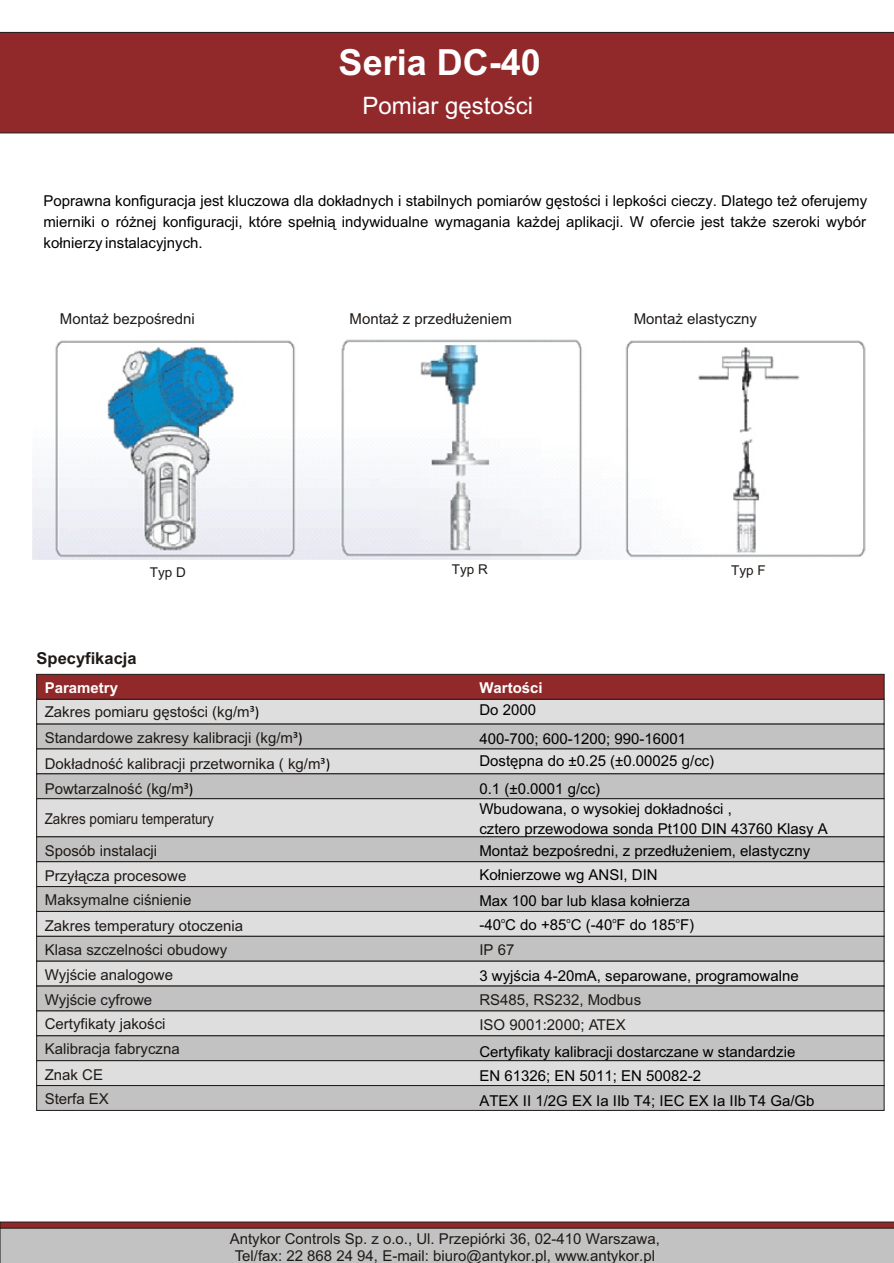
<style>
.page{position:relative;width:894px;height:1263px;background:#fff}
.page>*{position:absolute;margin:0;border:0;box-sizing:border-box;transform-origin:0 0}
.t1{font:700 36px "Arial CE";color:#fff}
.t2{font:24px "Arial CE";color:#fff}
.t3{font:700 16.5px "Arial CE";color:#1f1a17}
.t4{font:15px/20.7px "Arial CE";color:#000;text-align:justify}
.t5{font:15px/24.8px "Arial CE";color:#1f1a17}
.t6{font:15px/31px "Arial CE";color:#1f1a17;scale:.9 1}
.t7{font:700 15px "Arial CE";color:#fff}
.t8{font:13.5px "Arial CE";color:#1f1a17}
.t9{font:7.5px "Arial CE";color:#000}
.s1{font-family:"Calibri";color:#000}
</style>
<div class="page">
<svg style="left:0;top:1222px;width:894px;height:41px;background:#b5a8a8"></svg>
<div style="left:0;top:32px;width:894px;height:101px;background:#91292b"></div>
<img style="left:32px;top:339px;width:834px;height:221px">
<div style="left:36px;top:699px;width:848px;height:25px;background:#dedede;border:1px solid #1f1a17"></div>
<div style="left:36px;top:724px;width:848px;height:25px;background:#c2c2c2;border:1px solid #1f1a17"></div>
<div style="left:36px;top:749px;width:848px;height:25px;background:#dedede;border:1px solid #1f1a17"></div>
<div style="left:36px;top:774px;width:848px;height:25px;background:#c2c2c2;border:1px solid #1f1a17"></div>
<div style="left:36px;top:799px;width:848px;height:38px;background:#dedede;border:1px solid #1f1a17"></div>
<div style="left:36px;top:837px;width:848px;height:25px;background:#c2c2c2;border:1px solid #1f1a17"></div>
<div style="left:36px;top:862px;width:848px;height:25px;background:#dedede"></div>
<div style="left:36px;top:886px;width:848px;height:26px;background:#c2c2c2;border:1px solid #1f1a17"></div>
<div style="left:36px;top:911px;width:848px;height:25px;background:#dedede;border:1px solid #1f1a17"></div>
<div style="left:36px;top:936px;width:848px;height:25px;background:#c2c2c2;border:1px solid #1f1a17"></div>
<div style="left:36px;top:961px;width:848px;height:25px;background:#dedede;border:1px solid #1f1a17"></div>
<div style="left:36px;top:986px;width:848px;height:25px;background:#c2c2c2;border:1px solid #1f1a17"></div>
<div style="left:36px;top:1011px;width:848px;height:25px;background:#dedede;border:1px solid #1f1a17"></div>
<div style="left:36px;top:1036px;width:848px;height:25px;background:#c2c2c2;border:1px solid #1f1a17"></div>
<div style="left:36px;top:1061px;width:848px;height:25px;background:#dedede"></div>
<div style="left:36px;top:1085px;width:848px;height:26px;background:#c2c2c2;border:1px solid #1f1a17"></div>
<div style="left:36px;top:674px;width:848px;height:25px;background:#91292b;border:1px solid #1f1a17"></div>
<h1 class="t1" style="left:339px;top:49px;width:204px">Seria DC-40</h1>
<h2 class="t2" style="left:362px;top:97px;width:172px">Pomiar gêstoœci</h2>
<p class="t4" style="left:44px;top:192px;width:825px">Poprawna konfiguracja jest kluczowa dla dok³adnych i stabilnych pomiarów gêstoœci i lepkoœci cieczy. Dlatego te¿ oferujemy mierniki o ró¿nej konfiguracji, które spe³ni¹ indywidualne wymagania ka¿dej aplikacji. W ofercie jest tak¿e szeroki wybór ko³nierzy instalacyjnych.</p>
<p class="t5" style="left:60px;top:308px;width:137px">Monta¿ bezpoœredni</p>
<p class="t5" style="left:350px;top:308px;width:164px">Monta¿ z przed³u¿eniem</p>
<p class="t5" style="left:634px;top:308px;width:125px">Monta¿ elastyczny</p>
<p class="t8" style="left:150px;top:567px;width:38px">Typ D</p>
<p class="t8" style="left:452px;top:564px;width:38px">Typ R</p>
<p class="t8" style="left:731px;top:566px;width:36px">Typ F</p>
<p class="t3" style="left:37px;top:652px;width:101px">Specyfikacja</p>
<p class="t5" style="left:45px;top:700px;width:287px;line-height:25.7px">Zakres pomiaru gêstoœci (kg/m<span class="s1">³)<br></span>Standardowe zakresy kalibracji (kg/m<span class="s1">³)<br></span>Dok³adnoœæ kalibracji przetwornika ( kg/m<span class="s1">³)<br></span>Powtarzalnoœæ (kg/m<span class="s1">³)</span></p>
<p class="t6" style="left:45px;top:805px;width:189px">Zakres pomiaru temperatury<br>Sposób instalacji</p>
<p class="t5" style="left:45px;top:864px;width:200px">Przy³¹cza procesowe<br>Maksymalne ciœnienie<br>Zakres temperatury otoczenia<br>Klasa szczelnoœci obudowy<br>Wyjœcie analogowe<br>Wyjœcie cyfrowe<br>Certyfikaty jakoœci</p>
<p class="t5" style="left:45px;top:1064px;width:66px;line-height:23.9px">Znak CE<br>Sterfa EX</p>
<p class="t7" style="left:45px;top:682px;width:75px">Parametry</p>
<p class="t7" style="left:479px;top:682px;width:65px">Wartoœci</p>
<p class="t4" style="left:479px;top:701px;width:58px">Do 2000</p>
<p class="t4" style="left:479px;top:730px;width:208px">400-700; 600-1200; 990-16001</p>
<p class="t4" style="left:479px;top:752px;width:236px">Dostêpna do ±0.25 (±0.00025 g/cc)</p>
<p class="t4" style="left:479px;top:780px;width:122px">0.1 (±0.0001 g/cc)</p>
<p class="t4" style="left:479px;top:799px;width:350px">Wbudowana, o wysokiej dok³adnoœci ,<br>cztero przewodowa sonda Pt100 DIN 43760 Klasy A</p>
<p class="t4" style="left:479px;top:841px;width:332px">Monta¿ bezpoœredni, z przed³u¿eniem, elastyczny</p>
<p class="t4" style="left:479px;top:866px;width:180px">Ko³nierzowe wg ANSI, DIN</p>
<p class="t4" style="left:479px;top:892px;width:212px">Max 100 bar lub klasa ko³nierza</p>
<p class="t9" style="left:501px;top:917px;width:6px">o</p>
<p class="t9" style="left:567px;top:917px;width:6px">o</p>
<p class="t9" style="left:612px;top:917px;width:6px">o</p>
<p class="t9" style="left:676px;top:917px;width:6px">o</p>
<p class="t4" style="left:479px;top:916px;width:216px">-40 C do +85 C (-40 F do 185 F)</p>
<p class="t5" style="left:479px;top:939px;width:37px">IP 67</p>
<p class="t4" style="left:479px;top:967px;width:321px">3 wyjœcia 4-20mA, separowane, programowalne</p>
<p class="t5" style="left:479px;top:989px;width:163px">RS485, RS232, Modbus</p>
<p class="t5" style="left:479px;top:1013px;width:148px">ISO 9001:2000; ATEX</p>
<p class="t5" style="left:45px;top:1038px;width:137px">Kalibracja fabryczna</p>
<p class="t4" style="left:479px;top:1042px;width:317px">Certyfikaty kalibracji dostarczane w standardzie</p>
<p class="t4" style="left:479px;top:1067px;width:223px">EN 61326; EN 5011; EN 50082-2</p>
<p class="t4" style="left:479px;top:1092px;width:337px">ATEX II 1/2G EX Ia IIb T4; IEC EX Ia IIb T4 Ga/Gb</p>
<p class="t5" style="left:230px;top:1232px;width:432px;line-height:16.8px;text-align:center">Antykor Controls Sp. z o.o., Ul. Przepiórki 36, 02-410 Warszawa,<br>Tel/fax: 22 868 24 94, E-mail: biuro@antykor.pl, www.antykor.pl</p>
</div>
